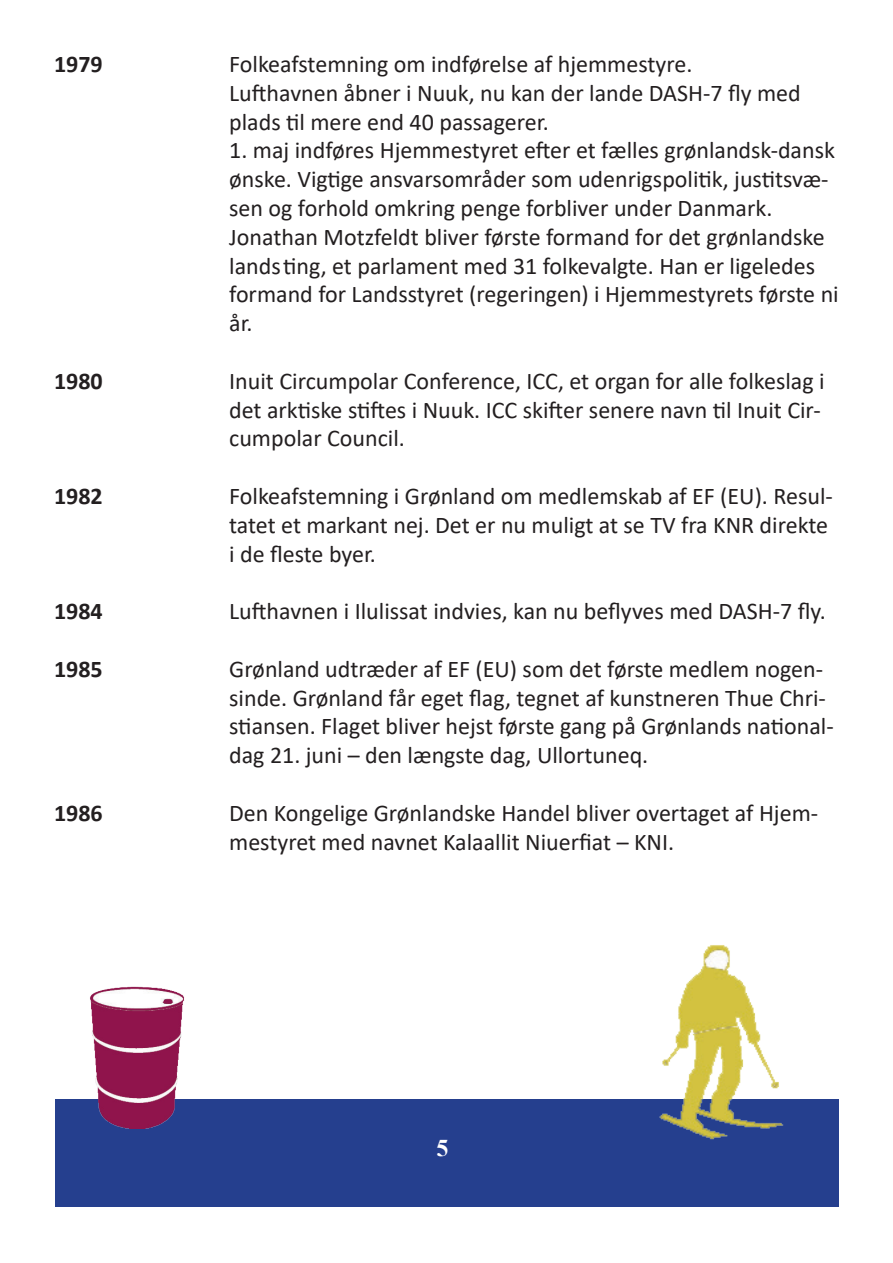
<style>
.page{position:relative;width:893px;height:1263px;background:#fff}
.page>*{position:absolute;margin:0;border:0;box-sizing:border-box;transform-origin:0 0}
.t1{font:24px/28.8px "Calibri";color:#231f20}
.t2{font:700 24px "Calibri";color:#231f20}
.t3{font:700 24px "Times New Roman";color:#fff}
</style>
<div class="page">
<div style="left:55px;top:1099px;width:783px;height:108px;background:#253f8e"></div>
<img style="left:90px;top:986px;width:94px;height:142px">
<img style="left:659px;top:945px;width:125px;height:195px">
<p class="t2" style="left:54px;top:47px;width:50px">1979</p>
<p class="t2" style="left:54px;top:364px;width:50px">1980</p>
<p class="t2" style="left:54px;top:479px;width:50px">1982</p>
<p class="t2" style="left:54px;top:594px;width:50px">1984</p>
<p class="t2" style="left:54px;top:652px;width:50px">1985</p>
<p class="t2" style="left:54px;top:796px;width:50px">1986</p>
<p class="t1" style="left:229px;top:49px;width:465px">Folkeafstemning om indførelse af hjemmestyre.</p>
<p class="t1" style="left:229px;top:78px;width:573px">Lufthavnen åbner i Nuuk, nu kan der lande DASH-7 fly med plads til mere end 40 passagerer.</p>
<p class="t1" style="left:229px;top:135px;width:607px">1. maj indføres Hjemmestyret efter et fælles grønlandsk-dansk ønske. Vigtige ansvarsområder som udenrigspolitik, justitsvæ&shy;sen og forhold omkring penge forbliver under Danmark.</p>
<p class="t1" style="left:229px;top:222px;width:611px">Jonathan Motzfeldt bliver første formand for det grønlandske landsting, et parlament med 31 folkevalgte. Han er ligeledes formand for Landsstyret (regeringen) i Hjemmestyrets første ni år.</p>
<p class="t1" style="left:229px;top:366px;width:597px">Inuit Circumpolar Conference, ICC, et organ for alle folkeslag i det arktiske stiftes i Nuuk. ICC skifter senere navn til Inuit Cir&shy;cumpolar Council.</p>
<p class="t1" style="left:229px;top:481px;width:605px">Folkeafstemning i Grønland om medlemskab af EF (EU). Resul&shy;tatet et markant nej. Det er nu muligt at se TV fra KNR direkte i de fleste byer.</p>
<p class="t1" style="left:229px;top:596px;width:598px">Lufthavnen i Ilulissat indvies, kan nu beflyves med DASH-7 fly.</p>
<p class="t1" style="left:229px;top:654px;width:606px">Grønland udtræder af EF (EU) som det første medlem nogen&shy;sinde. Grønland får eget flag, tegnet af kunstneren Thue Chri&shy;stiansen. Flaget bliver hejst første gang på Grønlands national&shy;dag 21. juni – den længste dag, Ullortuneq.</p>
<p class="t1" style="left:229px;top:798px;width:590px">Den Kongelige Grønlandske Handel bliver overtaget af Hjem&shy;mestyret med navnet Kalaallit Niuerfiat – KNI.</p>
<p class="t3" style="left:436px;top:1130px;width:13px">5</p>
</div>
